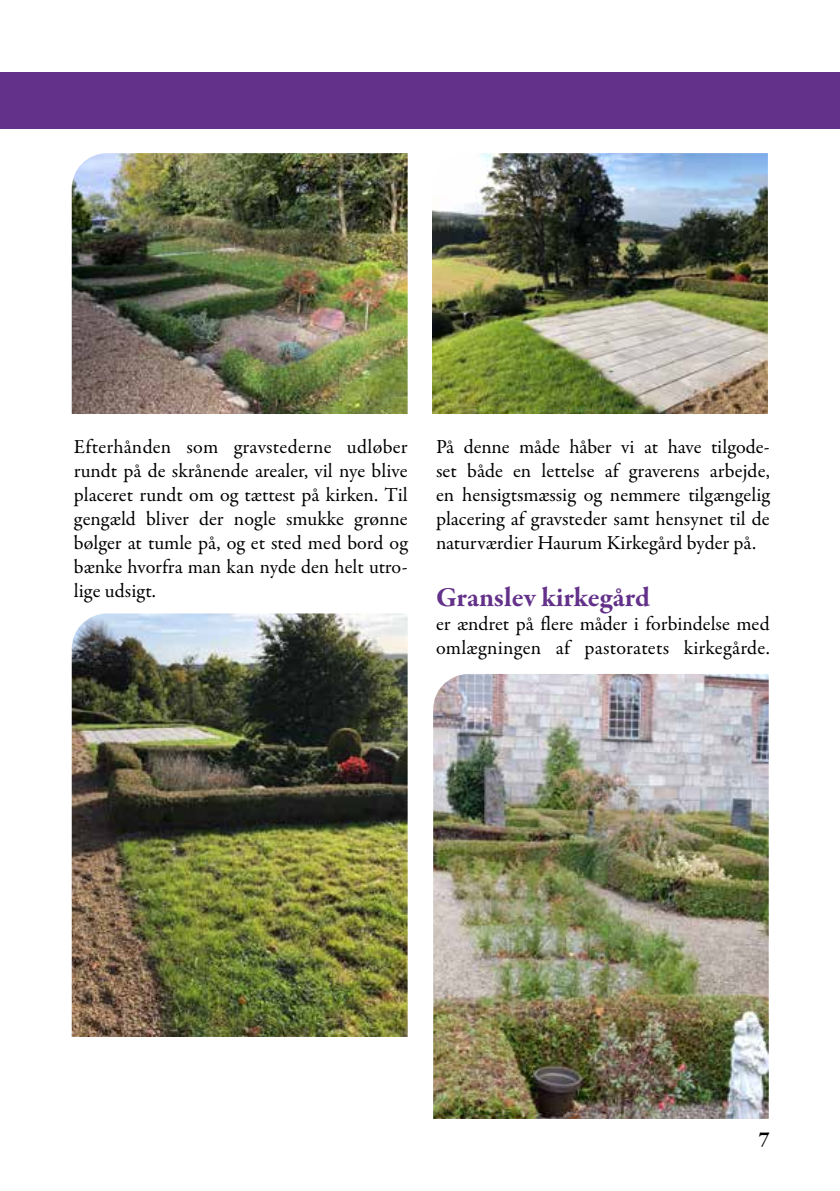
<style>
.page{position:relative;width:840px;height:1191px;background:#fff}
.page>*{position:absolute;margin:0;border:0;box-sizing:border-box;transform-origin:0 0}
.t1{font:700 28px "Garamond Premr Pro";color:#633189}
.t2{font:700 22px "Garamond Premr Pro";color:#000}
.t3{font:20px/24px "Garamond Premr Pro";color:#000;text-align:justify}
</style>
<div class="page">
<div style="left:0;top:72px;width:839px;height:57px;background:#633189"></div>
<img style="left:72px;top:153px;width:335px;height:261px">
<img style="left:72px;top:613px;width:335px;height:424px">
<img style="left:432px;top:153px;width:335px;height:261px">
<img style="left:433px;top:674px;width:335px;height:445px">
<p class="t3" style="left:74px;top:435px;width:335px">Efterhånden som gravstederne udløber rundt på de skrånende arealer, vil nye blive placeret rundt om og tættest på kirken. Til gengæld bliver der nogle smukke grønne bølger at tumle på, og et sted med bord og bænke hvorfra man kan nyde den helt utro&shy;lige udsigt.</p>
<p class="t3" style="left:436px;top:435px;width:335px">På denne måde håber vi at have tilgode&shy;set både en lettelse af graverens arbejde, en hensigtsmæssig og nemmere tilgængelig placering af gravsteder samt hensynet til de naturværdier Haurum Kirkegård byder på.</p>
<h1 class="t1" style="left:436px;top:580px;width:215px">Granslev kirkegård</h1>
<p class="t3" style="left:436px;top:612px;width:335px">er ændret på flere måder i forbindelse med omlægningen af pastoratets kirkegårde.</p>
<p class="t2" style="left:758px;top:1125px;width:13px">7</p>
</div>
